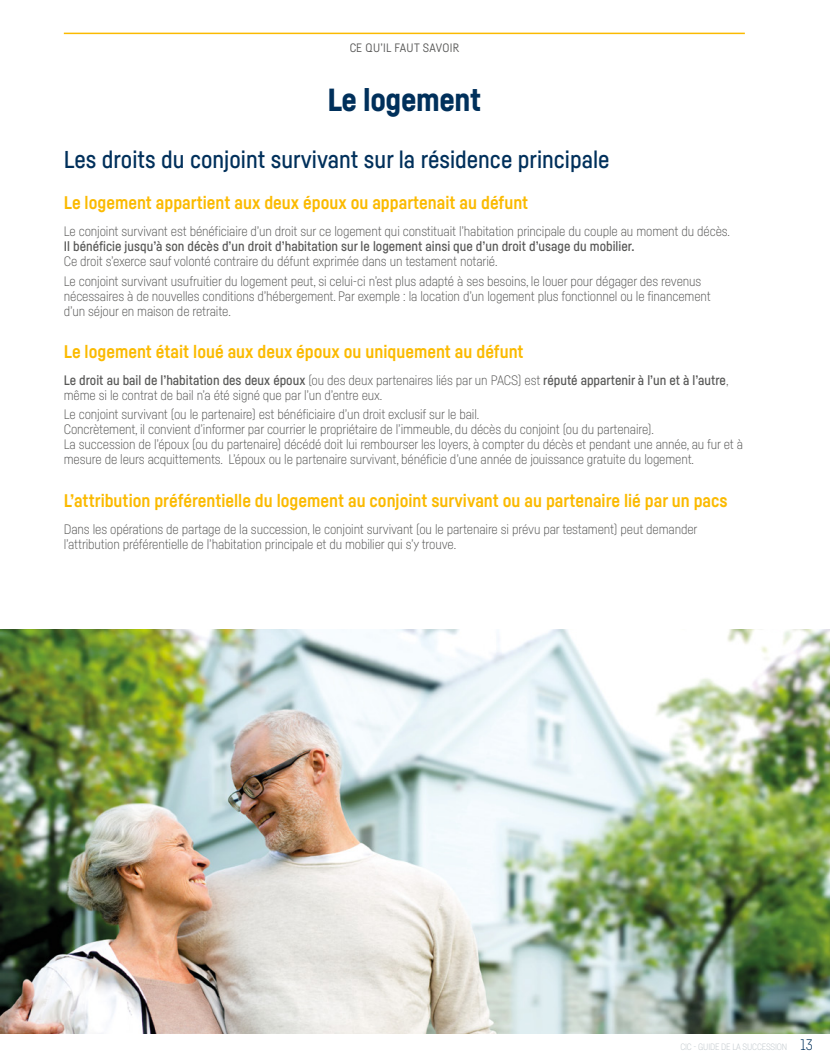
<style>
.page{position:relative;width:830px;height:1063px;background:#fff}
.page>*{position:absolute;margin:0;border:0;box-sizing:border-box;transform-origin:0 0}
.t1{font:900 31.5px "Fabrikat";letter-spacing:-.01em;color:#00305b}
.t2{font:500 24px "Fabrikat";color:#00305b}
.t3{font:700 18px "Fabrikat";color:#fbba00}
.t4{font:300 13.5px/15px "Fabrikat";letter-spacing:-.01em;color:#575756}
.t5{font:500 13.5px "Fabrikat";color:#575756}
.t6{font:12px "Fabrikat";letter-spacing:.025em;color:#575756}
.t7{font:300 9px "Fabrikat";letter-spacing:-.02em;color:#bdc5ca}
.s1{font-weight:500}
.s2{font-size:15px;color:#00305b}
</style>
<div class="page">
<img style="left:0;top:629px;width:829px;height:404px">
<hr style="left:64px;top:33px;width:680px;height:1px;background:#fbba00">
<p class="t6" style="left:349px;top:41px;width:111px">CE QU’IL FAUT SAVOIR</p>
<h1 class="t1" style="left:327px;top:80px;width:155px">Le logement</h1>
<h2 class="t2" style="left:64px;top:145px;width:547px">Les droits du conjoint survivant sur la résidence principale</h2>
<h3 class="t3" style="left:64px;top:192px;width:466px">Le logement appartient aux deux époux ou appartenait au défunt</h3>
<p class="t4" style="left:64px;top:224px;width:667px">Le conjoint survivant est bénéficiaire d’un droit sur ce logement qui constituait l’habitation principale du couple au moment du décès.</p>
<p class="t5" style="left:64px;top:238px;width:572px">Il bénéficie jusqu’à son décès d’un droit d’habitation sur le logement ainsi que d’un droit d’usage du mobilier.</p>
<p class="t4" style="left:64px;top:252px;width:638px;line-height:19.2px">Ce droit s’exerce sauf volonté contraire du défunt exprimée dans un testament notarié.<br>Le conjoint survivant usufruitier du logement peut, si celui-ci n’est plus adapté à ses besoins, le louer pour dégager des revenus</p>
<p class="t4" style="left:64px;top:288px;width:648px">nécessaires à de nouvelles conditions d’hébergement. Par exemple : la location d’un logement plus fonctionnel ou le financement d’un séjour en maison de retraite.</p>
<h3 class="t3" style="left:64px;top:341px;width:461px">Le logement était loué aux deux époux ou uniquement au défunt</h3>
<p class="t4" style="left:64px;top:373px;width:666px"><span class="s1">Le droit au bail de l’habitation des deux époux</span> (ou des deux partenaires liés par un PACS) est <span class="s1">réputé appartenir à l’un et à l’autre</span>, même si le contrat de bail n’a été signé que par l’un d’entre eux.</p>
<p class="t4" style="left:64px;top:407px;width:680px">Le conjoint survivant (ou le partenaire) est bénéficiaire d’un droit exclusif sur le bail.<br>Concrètement, il convient d’informer par courrier le propriétaire de l’immeuble, du décès du conjoint (ou du partenaire).<br>La succession de l’époux (ou du partenaire) décédé doit lui rembourser les loyers, à compter du décès et pendant une année, au fur et à mesure de leurs acquittements. L’époux ou le partenaire survivant, bénéficie d’une année de jouissance gratuite du logement.</p>
<h3 class="t3" style="left:64px;top:490px;width:665px">L’attribution préférentielle du logement au conjoint survivant ou au partenaire lié par un pacs</h3>
<p class="t4" style="left:64px;top:521px;width:635px">Dans les opérations de partage de la succession, le conjoint survivant (ou le partenaire si prévu par testament) peut demander l’attribution préférentielle de l’habitation principale et du mobilier qui s’y trouve.</p>
<p class="t7" style="left:680px;top:1042px;width:134px">CIC - GUIDE DE LA SUCCESSION <span class="s2">13</span></p>
</div>
